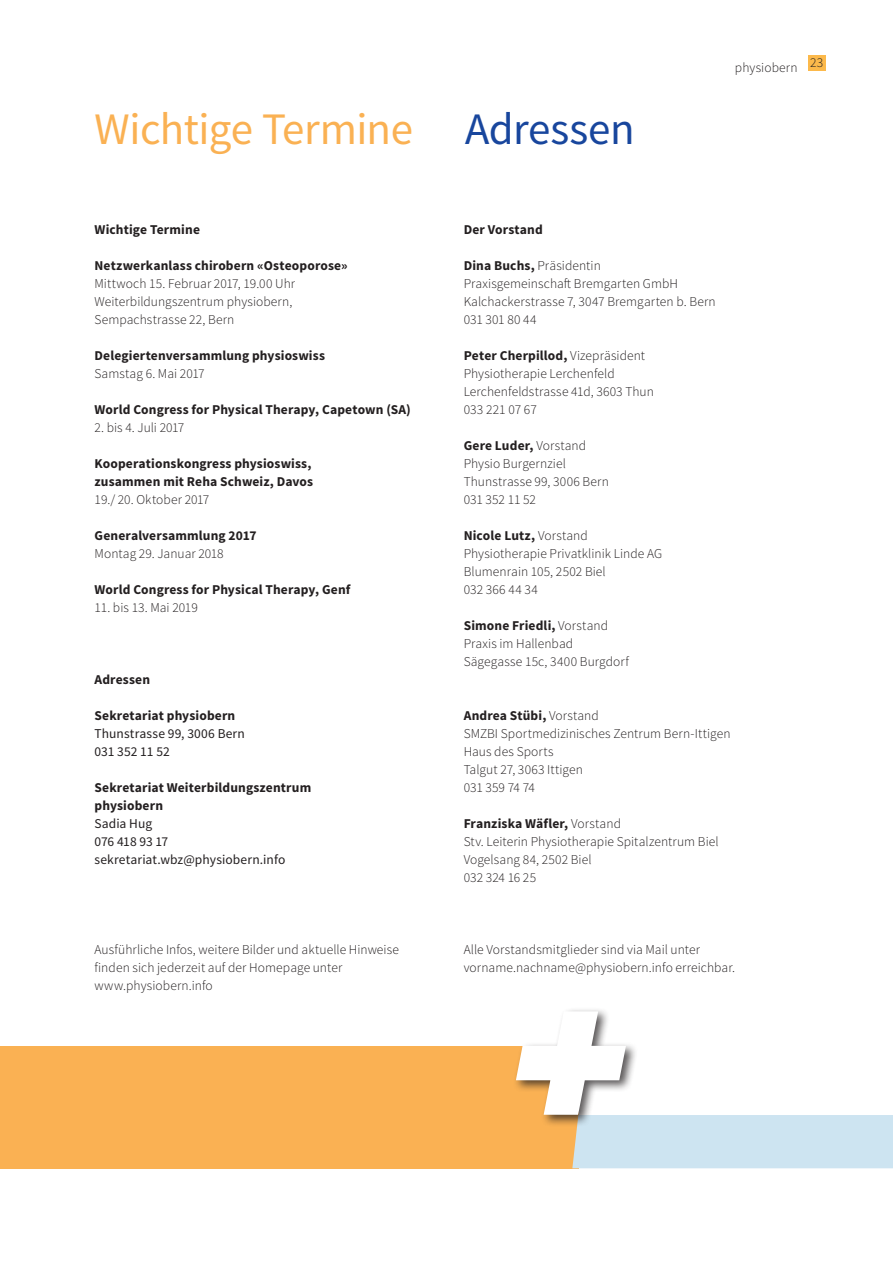
<style>
.page{position:relative;width:893px;height:1263px;background:#fff}
.page>*{position:absolute;margin:0;border:0;box-sizing:border-box;transform-origin:0 0}
.t1{font:45px "Source Sans Pro";letter-spacing:-.01em;color:#fab153}
.t2{font:300 13.5px/18px "Source Sans Pro";letter-spacing:.005em;color:#231f20}
.t3{font:700 13.5px/18px "Source Sans Pro";letter-spacing:.01em;color:#231f20}
.t4{font:13.5px/18px "Source Sans Pro";letter-spacing:.005em;color:#231f20}
.s1{color:#18469d}
.s2{font-weight:700}
</style>
<div class="page">
<div style="left:0;top:1046px;width:578px;height:122px;background:#fab153"></div>
<div style="left:512px;top:1007px;width:126px;height:120px;background:#231f20;opacity:.75"></div>
<svg style="left:516px;top:1011px;width:377px;height:157px"></svg>
<div style="left:808px;top:55px;width:17px;height:15px;background:#fcb94b"></div>
<h1 class="t1" style="left:94px;top:101px;width:542px">Wichtige Termine <span class="s1">Adressen</span></h1>
<p class="t2" style="left:735px;top:59px;width:90px">physiobern 23</p>
<p class="t3" style="left:95px;top:221px;width:107px">Wichtige Termine</p>
<p class="t3" style="left:95px;top:257px;width:255px">Netzwerkanlass chirobern «Osteoporose»</p>
<p class="t2" style="left:95px;top:275px;width:202px">Mittwoch 15. Februar 2017, 19.00 Uhr<br>Weiterbildungszentrum physiobern,<br>Sempachstrasse 22, Bern</p>
<p class="t3" style="left:95px;top:347px;width:232px">Delegiertenversammlung physioswiss</p>
<p class="t2" style="left:95px;top:365px;width:112px">Samstag 6. Mai 2017</p>
<p class="t3" style="left:95px;top:401px;width:318px">World Congress for Physical Therapy, Capetown (SA)</p>
<p class="t2" style="left:95px;top:419px;width:91px">2. bis 4. Juli 2017</p>
<p class="t3" style="left:95px;top:455px;width:220px">Kooperationskongress physioswiss, zusammen mit Reha Schweiz, Davos</p>
<p class="t2" style="left:95px;top:491px;width:116px">19./ 20. Oktober 2017</p>
<p class="t3" style="left:95px;top:527px;width:164px">Generalversammlung 2017</p>
<p class="t2" style="left:95px;top:545px;width:131px">Montag 29. Januar 2018</p>
<p class="t3" style="left:95px;top:581px;width:257px">World Congress for Physical Therapy, Genf</p>
<p class="t2" style="left:95px;top:599px;width:105px">11. bis 13. Mai 2019</p>
<p class="t3" style="left:464px;top:221px;width:81px">Der Vorstand</p>
<p class="t2" style="left:464px;top:257px;width:254px"><span class="s2">Dina Buchs,</span> Präsidentin<br>Praxisgemeinschaft Bremgarten GmbH<br>Kalchackerstrasse 7, 3047 Bremgarten b. Bern<br>031 301 80 44</p>
<p class="t2" style="left:464px;top:347px;width:192px"><span class="s2">Peter Cherpillod,</span> Vizepräsident<br>Physiotherapie Lerchenfeld<br>Lerchenfeldstrasse 41d, 3603 Thun<br>033 221 07 67</p>
<p class="t2" style="left:464px;top:437px;width:147px"><span class="s2">Gere Luder,</span> Vorstand<br>Physio Burgernziel<br>Thunstrasse 99, 3006 Bern<br>031 352 11 52</p>
<p class="t2" style="left:464px;top:527px;width:200px"><span class="s2">Nicole Lutz,</span> Vorstand<br>Physiotherapie Privatklinik Linde AG<br>Blumenrain 105, 2502 Biel<br>032 366 44 34</p>
<p class="t2" style="left:464px;top:617px;width:167px"><span class="s2">Simone Friedli,</span> Vorstand<br>Praxis im Hallenbad<br>Sägegasse 15c, 3400 Burgdorf</p>
<p class="t3" style="left:95px;top:671px;width:57px">Adressen</p>
<p class="t3" style="left:95px;top:707px;width:142px">Sekretariat physiobern</p>
<p class="t4" style="left:95px;top:725px;width:152px">Thunstrasse 99, 3006 Bern<br>031 352 11 52</p>
<p class="t3" style="left:95px;top:779px;width:218px">Sekretariat Weiterbildungszentrum physiobern</p>
<p class="t4" style="left:95px;top:815px;width:192px">Sadia Hug<br>076 418 93 17 sekretariat.wbz@physiobern.info</p>
<p class="t2" style="left:95px;top:940px;width:306px">Ausführliche Infos, weitere Bilder und aktuelle Hinweise finden sich jederzeit auf der Homepage unter www.physiobern.info</p>
<p class="t2" style="left:464px;top:707px;width:268px"><span class="s2">Andrea Stübi,</span> Vorstand<br>SMZBI Sportmedizinisches Zentrum Bern-Ittigen<br>Haus des Sports<br>Talgut 27, 3063 Ittigen<br>031 359 74 74</p>
<p class="t2" style="left:464px;top:815px;width:257px"><span class="s2">Franziska Wäfler,</span> Vorstand<br>Stv. Leiterin Physiotherapie Spitalzentrum Biel<br>Vogelsang 84, 2502 Biel<br>032 324 16 25</p>
<p class="t2" style="left:464px;top:941px;width:273px">Alle Vorstandsmitglieder sind via Mail unter vorname.nachname@physiobern.info erreichbar.</p>
</div>
